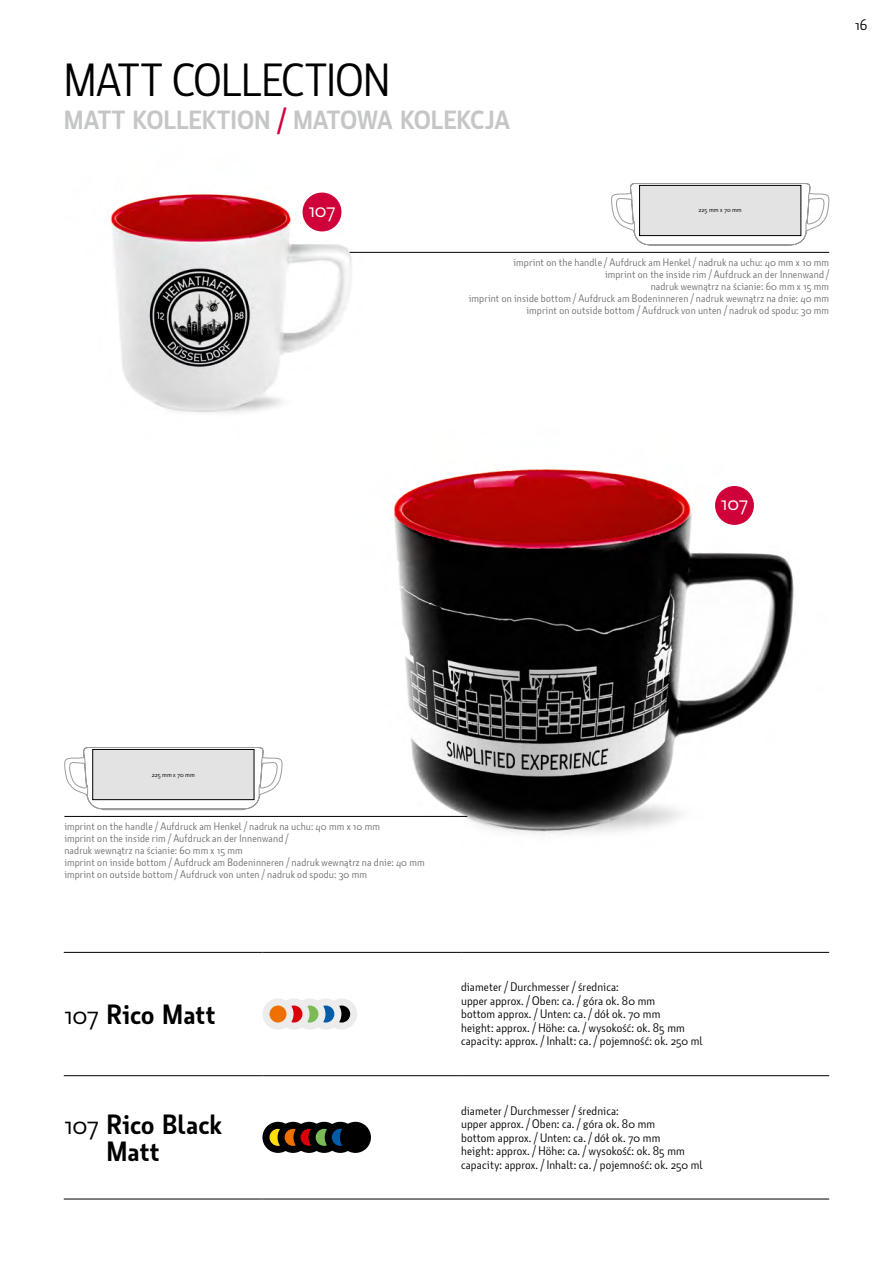
<style>
.page{position:relative;width:893px;height:1263px;background:#fff}
.page>*{position:absolute;margin:0;border:0;box-sizing:border-box;transform-origin:0 0}
.t1{font:45px "Botanika Std";letter-spacing:-.01em;color:#000}
.t2{font:600 27px/27px "Botanika Std";color:#000}
.t3{font:600 25.5px "Botanika Std";color:#c5c6c6}
.t4{font:21px "Botanika Std";letter-spacing:-.02em;color:#fff}
.t5{font:15px "Botanika Std";color:#000}
.t6{font:12px/13.5px "Botanika Std";letter-spacing:.01em;color:#000}
.t7{font:10.5px/12px "Botanika Std";letter-spacing:.01em;color:#6e6e6e;text-align:right}
.t8{font:6.6px "Botanika Std";color:#000}
.s1{color:#cf003a}
.s2{font-weight:400}
</style>
<div class="page">
<img style="left:110px;top:192px;width:283px;height:221px">
<img style="left:278px;top:378px;width:516px;height:457px">
<hr style="left:461px;top:952px;width:368px;height:1px;background:#000">
<hr style="left:461px;top:1199px;width:368px;height:1px;background:#000">
<hr style="left:64px;top:952px;width:198px;height:1px;background:#000">
<hr style="left:262px;top:952px;width:199px;height:1px;background:#000">
<hr style="left:64px;top:1075px;width:198px;height:1px;background:#000">
<hr style="left:262px;top:1075px;width:199px;height:1px;background:#000">
<hr style="left:461px;top:1075px;width:368px;height:1px;background:#000">
<hr style="left:64px;top:1199px;width:198px;height:1px;background:#000">
<hr style="left:262px;top:1199px;width:199px;height:1px;background:#000">
<div style="left:326px;top:998px;width:31px;height:31px;background:#ececec;border-radius:50%"></div>
<svg style="left:333px;top:1005px;width:17px;height:17px"></svg>
<div style="left:310px;top:998px;width:31px;height:31px;background:#ececec;border-radius:50%"></div>
<div style="left:317px;top:1005px;width:17px;height:17px;background:#005ba9;border-radius:50%"></div>
<div style="left:294px;top:998px;width:31px;height:31px;background:#ececec;border-radius:50%"></div>
<div style="left:301px;top:1005px;width:17px;height:17px;background:#7abb57;border-radius:50%"></div>
<div style="left:278px;top:998px;width:31px;height:31px;background:#ececec;border-radius:50%"></div>
<div style="left:285px;top:1005px;width:17px;height:17px;background:#da0009;border-radius:50%"></div>
<div style="left:262px;top:998px;width:32px;height:31px;background:#ececec;border-radius:50%"></div>
<div style="left:269px;top:1005px;width:17px;height:17px;background:#ee7100;border-radius:50%"></div>
<div style="left:262px;top:1122px;width:32px;height:31px;background:#000;border-radius:50%"></div>
<svg style="left:269px;top:1129px;width:17px;height:17px"></svg>
<div style="left:278px;top:1122px;width:31px;height:31px;background:#000;border-radius:50%"></div>
<div style="left:285px;top:1129px;width:17px;height:17px;background:#ee7100;border-radius:50%"></div>
<div style="left:293px;top:1122px;width:32px;height:31px;background:#000;border-radius:50%"></div>
<svg style="left:301px;top:1129px;width:17px;height:17px"></svg>
<div style="left:309px;top:1122px;width:31px;height:31px;background:#000;border-radius:50%"></div>
<div style="left:316px;top:1129px;width:17px;height:17px;background:#7abb57;border-radius:50%"></div>
<div style="left:325px;top:1122px;width:31px;height:31px;background:#000;border-radius:50%"></div>
<div style="left:332px;top:1129px;width:17px;height:17px;background:#005ba9;border-radius:50%"></div>
<div style="left:340px;top:1122px;width:31px;height:31px;background:#000;border-radius:50%"></div>
<div style="left:715px;top:486px;width:39px;height:39px;background:#cf003a;border-radius:50%"></div>
<div style="left:303px;top:193px;width:38px;height:38px;background:#cf003a;border-radius:50%"></div>
<hr style="left:350px;top:252px;width:479px;height:1px;background:#000">
<svg style="left:611px;top:183px;width:218px;height:63px"></svg>
<hr style="left:64px;top:816px;width:403px;height:1px;background:#000">
<svg style="left:64px;top:747px;width:218px;height:63px"></svg>
<h1 class="t1" style="left:64px;top:51px;width:328px">MATT COLLECTION</h1>
<h3 class="t3" style="left:64px;top:103px;width:448px">MATT KOLLEKTION <span class="s1">/</span> MATOWA KOLEKCJA</h3>
<h3 class="t5" style="left:855px;top:15px;width:14px">16</h3>
<h3 class="t4" style="left:308px;top:196px;width:29px">107</h3>
<p class="t8" style="left:699px;top:206px;width:45px">225 mm x 70 mm</p>
<p class="t7" style="left:469px;top:256px;width:362px">imprint on the handle / Aufdruck am Henkel / nadruk na uchu: 40 mm x 10 mm<br>imprint on the inside rim / Aufdruck an der Innenwand /<br>nadruk wewnątrz na ścianie: 60 mm x 15 mm<br>imprint on inside bottom / Aufdruck am Bodeninneren / nadruk wewnątrz na dnie: 40 mm imprint on outside bottom / Aufdruck von unten / nadruk od spodu: 30 mm</p>
<h3 class="t4" style="left:721px;top:489px;width:29px">107</h3>
<p class="t8" style="left:152px;top:770px;width:45px">225 mm x 70 mm</p>
<p class="t7" style="left:64px;top:820px;width:362px;text-align:left">imprint on the handle / Aufdruck am Henkel / nadruk na uchu: 40 mm x 10 mm<br>imprint on the inside rim / Aufdruck an der Innenwand /<br>nadruk wewnątrz na ścianie: 60 mm x 15 mm<br>imprint on inside bottom / Aufdruck am Bodeninneren / nadruk wewnątrz na dnie: 40 mm imprint on outside bottom / Aufdruck von unten / nadruk od spodu: 30 mm</p>
<h2 class="t2" style="left:64px;top:1000px;width:153px"><span class="s2">107</span> Rico Matt</h2>
<p class="t6" style="left:461px;top:980px;width:243px">diameter / Durchmesser / średnica:<br>upper approx. / Oben: ca. / góra ok. 80 mm<br>bottom approx. / Unten: ca. / dół ok. 70 mm<br>height: approx. / Höhe: ca. / wysokość: ok. 85 mm capacity: approx. / Inhalt: ca. / pojemność: ok. 250 ml</p>
<h2 class="t2" style="left:107px;top:1109px;width:117px;text-indent:-43px"><span class="s2">107</span> Rico Black<br>Matt</h2>
<p class="t6" style="left:461px;top:1103px;width:243px">diameter / Durchmesser / średnica:<br>upper approx. / Oben: ca. / góra ok. 80 mm<br>bottom approx. / Unten: ca. / dół ok. 70 mm<br>height: approx. / Höhe: ca. / wysokość: ok. 85 mm capacity: approx. / Inhalt: ca. / pojemność: ok. 250 ml</p>
</div>
